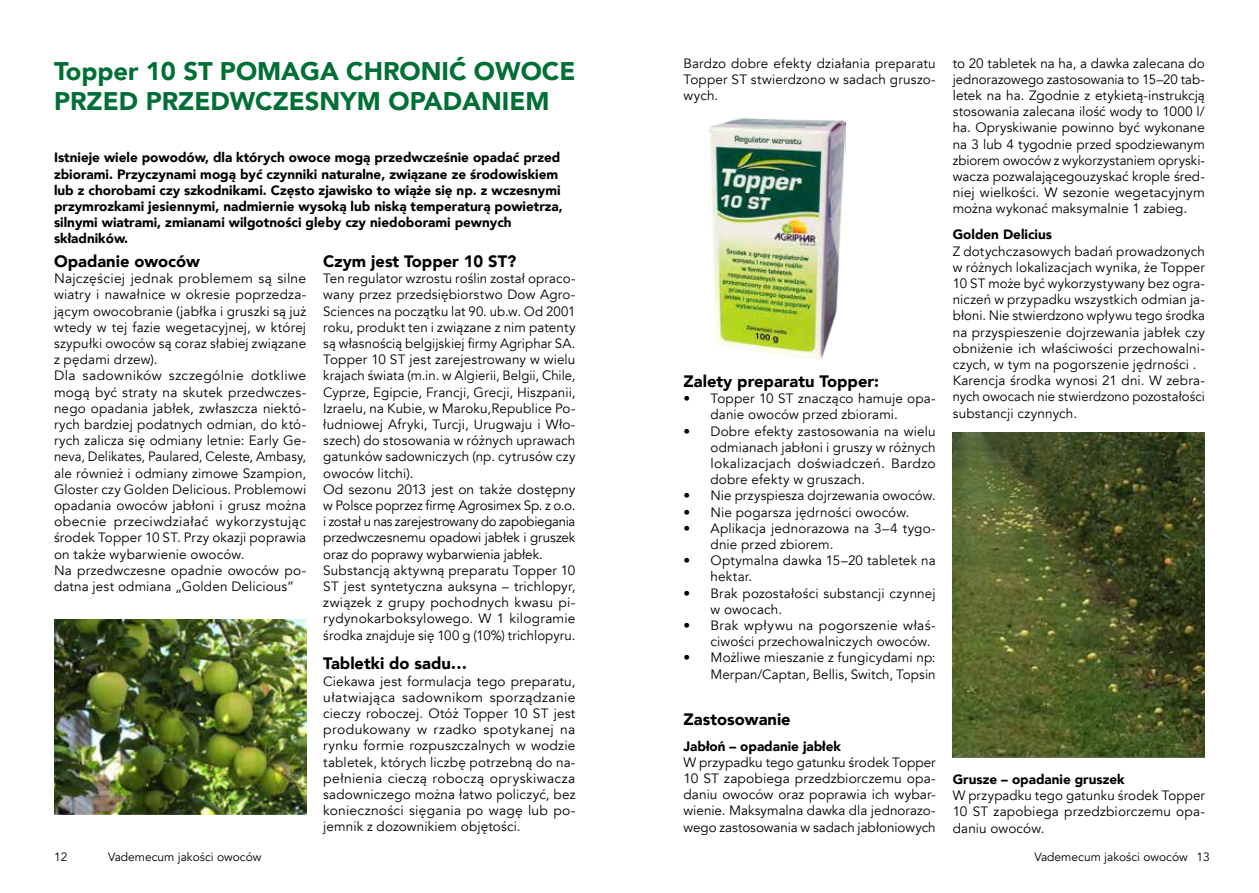
<style>
.page{position:relative;width:1259px;height:893px;background:#fff}
.page>*{position:absolute;margin:0;border:0;box-sizing:border-box;transform-origin:0 0}
.t1{font:900 25.5px/30.6px "Avenir";color:#006f35}
.t2{font:900 16.5px "Avenir";color:#000}
.t3{font:13.5px/16.2px "Avenir";letter-spacing:.01em;color:#000}
.t4{font:900 13.5px/16.2px "Avenir";color:#000}
.t5{font:12px "Avenir";color:#000}
</style>
<div class="page">
<img style="left:54px;top:620px;width:252px;height:195px">
<img style="left:952px;top:433px;width:253px;height:324px">
<img style="left:708px;top:119px;width:137px;height:240px">
<h1 class="t1" style="left:54px;top:55px;width:523px">Topper 10 ST POMAGA CHRONIĆ OWOCE<br>PRZED PRZEDWCZESNYM OPADANIEM</h1>
<p class="t4" style="left:54px;top:149px;width:510px">Istnieje wiele powodów, dla których owoce mogą przedwcześnie opadać przed zbiorami. Przyczynami mogą być czynniki naturalne, związane ze środowiskiem lub z chorobami czy szkodnikami. Często zjawisko to wiąże się np. z wczesnymi przymrozkami jesiennymi, nadmiernie wysoką lub niską temperaturą powietrza, silnymi wiatrami, zmianami wilgotności gleby czy niedoborami pewnych składników.</p>
<p class="t2" style="left:54px;top:247px;width:147px">Opadanie owoców</p>
<p class="t3" style="left:54px;top:271px;width:254px">Najczęściej jednak problemem są silne wiatry i nawałnice w okresie poprzedza&shy;jącym owocobranie (jabłka i gruszki są już wtedy w tej fazie wegetacyjnej, w której szypułki owoców są coraz słabiej związane z pędami drzew).<br>Dla sadowników szczególnie dotkliwe mogą być straty na skutek przedwczes&shy;nego opadania jabłek, zwłaszcza niektó&shy;rych bardziej podatnych odmian, do któ&shy;rych zalicza się odmiany letnie: Early Ge&shy;neva, Delikates, Paulared, Celeste, Ambasy, ale również i odmiany zimowe Szampion, Gloster czy Golden Delicious. Problemowi opadania owoców jabłoni i grusz można obecnie przeciwdziałać wykorzystując środek Topper 10 ST. Przy okazji poprawia on także wybarwienie owoców.<br>Na przedwczesne opadnie owoców po&shy;datna jest odmiana „Golden Delicious”</p>
<p class="t2" style="left:323px;top:247px;width:195px">Czym jest Topper 10 ST?</p>
<p class="t3" style="left:323px;top:271px;width:254px">Ten regulator wzrostu roślin został opraco&shy;wany przez przedsiębiorstwo Dow Agro-Sciences na początku lat 90. ub.w. Od 2001 roku, produkt ten i związane z nim patenty są własnością belgijskiej firmy Agriphar SA.<br>Topper 10 ST jest zarejestrowany w wielu krajach świata (m.in. w Algierii, Belgii, Chile, Cyprze, Egipcie, Francji, Grecji, Hiszpanii, Izraelu, na Kubie, w Maroku,Republice Po&shy;łudniowej Afryki, Turcji, Urugwaju i Wło&shy;szech) do stosowania w różnych uprawach gatunków sadowniczych (np. cytrusów czy owoców litchi).<br>Od sezonu 2013 jest on także dostępny w Polsce poprzez firmę Agrosimex Sp. z o.o. i został u nas zarejestrowany do zapobiegania przedwczesnemu opadowi jabłek i gruszek oraz do poprawy wybarwienia jabłek.<br>Substancją aktywną preparatu Topper 10<br>ST jest syntetyczna auksyna – trichlopyr, związek z grupy pochodnych kwasu pi&shy;rydynokarboksylowego. W 1 kilogramie środka znajduje się 100 g (10%) trichlopyru.</p>
<p class="t2" style="left:323px;top:649px;width:146px">Tabletki do sadu…</p>
<p class="t3" style="left:323px;top:673px;width:254px;text-align:justify">Ciekawa jest formulacja tego preparatu, ułatwiająca sadownikom sporządzanie cieczy roboczej. Otóż Topper 10 ST jest produkowany w rzadko spotykanej na rynku formie rozpuszczalnych w wodzie tabletek, których liczbę potrzebną do na&shy;pełnienia cieczą roboczą opryskiwacza sadowniczego można łatwo policzyć, bez konieczności sięgania po wagę lub po&shy;jemnik z dozownikiem objętości.</p>
<p class="t3" style="left:683px;top:55px;width:254px;text-align:justify">Bardzo dobre efekty działania preparatu Topper ST stwierdzono w sadach gruszo&shy;wych.</p>
<p class="t2" style="left:683px;top:367px;width:197px">Zalety preparatu Topper:</p>
<p class="t3" style="left:710px;top:391px;width:227px;text-indent:-27px">• Topper 10 ST znacząco hamuje opa&shy;danie owoców przed zbiorami.</p>
<p class="t3" style="left:710px;top:423px;width:227px;text-align:justify;text-indent:-27px">• Dobre efekty zastosowania na wielu odmianach jabłoni i gruszy w różnych lokalizacjach doświadczeń. Bardzo dobre efekty w gruszach.</p>
<p class="t3" style="left:683px;top:488px;width:254px">• Nie przyspiesza dojrzewania owoców.</p>
<p class="t3" style="left:683px;top:504px;width:227px">• Nie pogarsza jędrności owoców.</p>
<p class="t3" style="left:710px;top:520px;width:227px;text-indent:-27px">• Aplikacja jednorazowa na 3–4 tygo&shy;dnie przed zbiorem.</p>
<p class="t3" style="left:710px;top:553px;width:227px;text-indent:-27px">• Optymalna dawka 15–20 tabletek na hektar.</p>
<p class="t3" style="left:710px;top:585px;width:227px;text-indent:-27px">• Brak pozostałości substancji czynnej w owocach.</p>
<p class="t3" style="left:710px;top:617px;width:227px;text-indent:-27px">• Brak wpływu na pogorszenie właś&shy;ciwości przechowalniczych owoców.</p>
<p class="t3" style="left:683px;top:650px;width:254px;text-align:right">• Możliwe mieszanie z fungicydami np:<br>Merpan/Captan, Bellis, Switch, Topsin</p>
<p class="t2" style="left:683px;top:705px;width:109px">Zastosowanie</p>
<p class="t4" style="left:683px;top:737px;width:159px">Jabłoń – opadanie jabłek</p>
<p class="t3" style="left:683px;top:754px;width:254px;text-align:justify">W przypadku tego gatunku środek Topper 10 ST zapobiega przedzbiorczemu opa&shy;daniu owoców oraz poprawia ich wybar&shy;wienie. Maksymalna dawka dla jednorazo&shy;wego zastosowania w sadach jabłoniowych</p>
<p class="t3" style="left:952px;top:55px;width:254px;text-align:justify">to 20 tabletek na ha, a dawka zalecana do jednorazowego zastosowania to 15–20 tab&shy;letek na ha. Zgodnie z etykietą-instrukcją stosowania zalecana ilość wody to 1000 l/ ha. Opryskiwanie powinno być wykonane na 3 lub 4 tygodnie przed spodziewanym zbiorem owoców z wykorzystaniem opryski&shy;wacza pozwalającegouzyskać krople śred&shy;niej wielkości. W sezonie wegetacyjnym można wykonać maksymalnie 1 zabieg.</p>
<p class="t4" style="left:952px;top:226px;width:101px">Golden Delicius</p>
<p class="t3" style="left:952px;top:243px;width:254px">Z dotychczasowych badań prowadzonych w różnych lokalizacjach wynika, że Topper 10 ST może być wykorzystywany bez ogra&shy;niczeń w przypadku wszystkich odmian ja&shy;błoni. Nie stwierdzono wpływu tego środka na przyspieszenie dojrzewania jabłek czy obniżenie ich właściwości przechowalni&shy;czych, w tym na pogorszenie jędrności .<br>Karencja środka wynosi 21 dni. W zebra&shy;nych owocach nie stwierdzono pozostałości substancji czynnych.</p>
<p class="t4" style="left:952px;top:771px;width:173px">Grusze – opadanie gruszek</p>
<p class="t3" style="left:952px;top:788px;width:254px;text-align:justify">W przypadku tego gatunku środek Topper 10 ST zapobiega przedzbiorczemu opa&shy;daniu owoców.</p>
<p class="t5" style="left:54px;top:850px;width:15px">12</p>
<p class="t5" style="left:108px;top:850px;width:155px">Vademecum jakości owoców</p>
<p class="t5" style="left:1034px;top:850px;width:177px">Vademecum jakości owoców 13</p>
</div>
